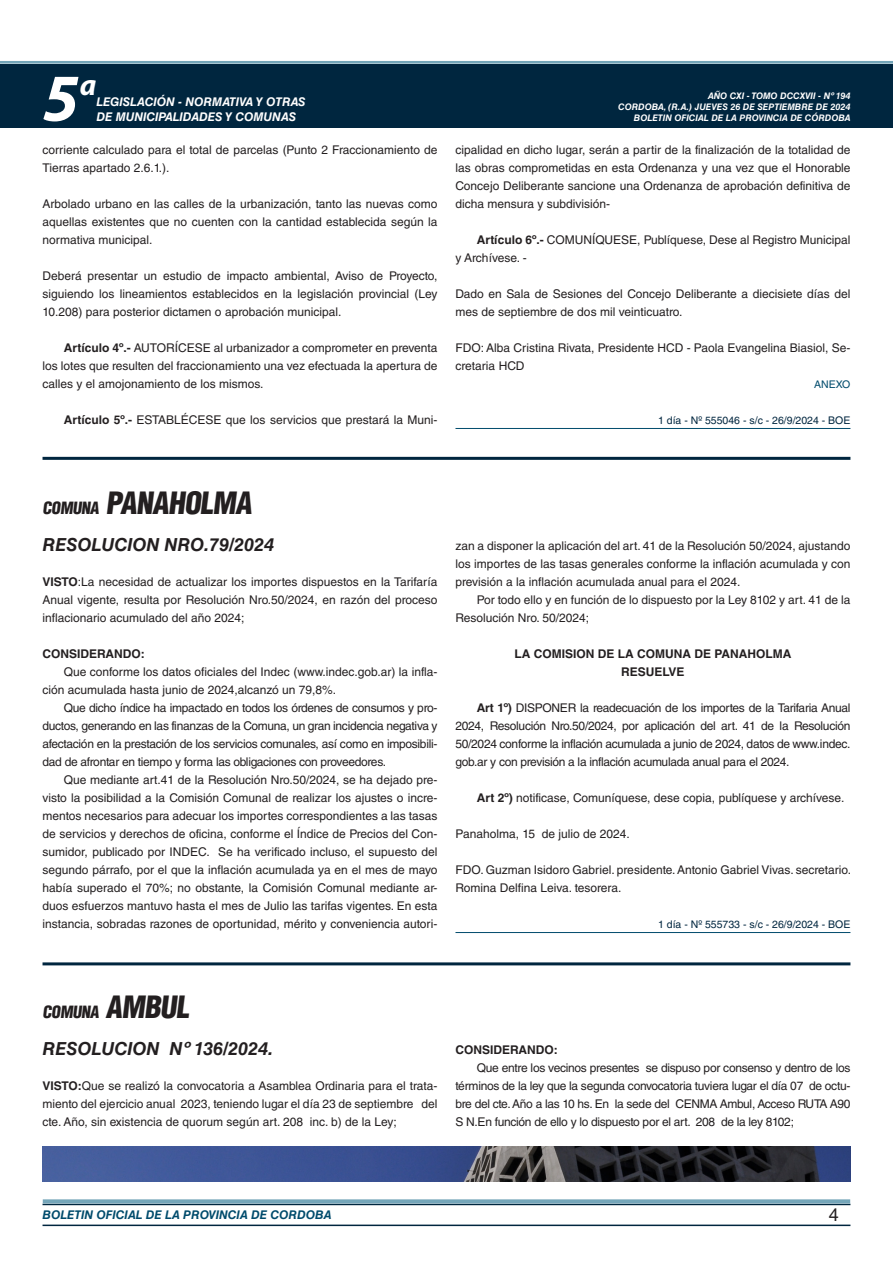
<style>
.page{position:relative;width:893px;height:1263px;background:#fff}
.page>*{position:absolute;margin:0;border:0;box-sizing:border-box;transform-origin:0 0}
.t1{font:italic 700 67.5px "Myriad Pro";color:#fff}
.BASE{font:900 condensed 30px "Helvetica LT Std";color:#231f20}
.t2{font:italic 700 30px "Myriad Pro";color:#fff}
.NOMBRE_DE_MINISTERIO{font:italic 700 18px "Helvetica LT Std";color:#231f20}
.t3{font:18px "Helvetica LT Std";color:#231f20}
.BASE-2{font:900 condensed 16.5px "Helvetica LT Std";color:#231f20}
.TEXTO_BASE{font:12px/18px "Helvetica LT Std";color:#231f20;text-align:justify}
.t4{font:italic 700 12px "Helvetica LT Std";color:#fff}
.RESUELVE{font:700 12px "Helvetica LT Std";color:#231f20}
.t5{font:italic 700 12px "Helvetica LT Std";color:#004b6c}
.TEXTO_BASE-2{font:700 12px "Helvetica LT Std";color:#231f20}
.FECHA_DE_VENCIMIENTO{font:10.5px "Helvetica LT Std";color:#00263f}
.ANEXO{font:10.5px "Helvetica LT Std";color:#004b6c}
.t6{font:italic 700 9px/10.8px "Helvetica LT Std";color:#fff;text-align:right}
.s1{font-weight:700}
.s2{font-size:16.5px}
.s3{font-size:30px}
</style>
<div class="page">
<div style="left:0;top:61px;width:893px;height:6px;background:#fff;opacity:.75"></div>
<div style="left:0;top:64px;width:893px;height:64px;background:#00263f"></div>
<hr style="left:43px;top:1224px;width:807px;height:2px;background:#00263f">
<div style="left:42px;top:1198px;width:809px;height:8px;background:#fff;opacity:.75"></div>
<hr style="left:455px;top:428px;width:395px;height:1px;background:#004b6c">
<hr style="left:43px;top:457px;width:807px;height:3px;background:#00263f">
<hr style="left:455px;top:932px;width:395px;height:1px;background:#004b6c">
<hr style="left:43px;top:962px;width:807px;height:3px;background:#00263f">
<img style="left:43px;top:1146px;width:807px;height:35px">
<h1 class="t1" style="left:43px;top:54px;width:38px">5</h1>
<h2 class="t2" style="left:80px;top:66px;width:18px">a</h2>
<p class="t4" style="left:96px;top:95px;width:211px">LEGISLACIÓN - NORMATIVA Y OTRAS</p>
<p class="t4" style="left:96px;top:109px;width:201px">DE MUNICIPALIDADES Y COMUNAS</p>
<p class="TEXTO_BASE" style="left:43px;top:141px;width:396px">corriente calculado para el total de parcelas (Punto 2 Fraccionamiento de<br>Tierras apartado 2.6.1.).</p>
<p class="TEXTO_BASE" style="left:43px;top:195px;width:396px">Arbolado urbano en las calles de la urbanización, tanto las nuevas como aquellas existentes que no cuenten con la cantidad establecida según la normativa municipal.</p>
<p class="TEXTO_BASE" style="left:43px;top:267px;width:396px">Deberá presentar un estudio de impacto ambiental, Aviso de Proyecto, siguiendo los lineamientos establecidos en la legislación provincial (Ley 10.208) para posterior dictamen o aprobación municipal.</p>
<p class="TEXTO_BASE" style="left:43px;top:339px;width:396px;text-indent:21px"><span class="s1">Artículo 4º.-</span> AUTORÍCESE al urbanizador a comprometer en preventa los lotes que resulten del fraccionamiento una vez efectuada la apertura de calles y el amojonamiento de los mismos.</p>
<p class="TEXTO_BASE" style="left:64px;top:411px;width:375px"><span class="s1">Artículo 5º.-</span> ESTABLÉCESE que los servicios que prestará la Muni-</p>
<p class="t6" style="left:618px;top:91px;width:234px">AÑO CXI - TOMO DCCXVII - Nº 194<br>CORDOBA, (R.A.) JUEVES 26 DE SEPTIEMBRE DE 2024<br>BOLETIN OFICIAL DE LA PROVINCIA DE CÓRDOBA</p>
<p class="TEXTO_BASE" style="left:455px;top:141px;width:396px">cipalidad en dicho lugar, serán a partir de la finalización de la totalidad de las obras comprometidas en esta Ordenanza y una vez que el Honorable Concejo Deliberante sancione una Ordenanza de aprobación definitiva de dicha mensura y subdivisión-</p>
<p class="TEXTO_BASE" style="left:455px;top:231px;width:396px;text-indent:21px"><span class="s1">Artículo 6º.-</span> COMUNÍQUESE, Publíquese, Dese al Registro Municipal y Archívese. -</p>
<p class="TEXTO_BASE" style="left:455px;top:285px;width:396px">Dado en Sala de Sesiones del Concejo Deliberante a diecisiete días del mes de septiembre de dos mil veinticuatro.</p>
<p class="TEXTO_BASE" style="left:455px;top:339px;width:396px">FDO: Alba Cristina Rivata, Presidente HCD - Paola Evangelina Biasiol, Se&shy;cretaria HCD</p>
<p class="ANEXO" style="left:814px;top:378px;width:38px">ANEXO</p>
<p class="FECHA_DE_VENCIMIENTO" style="left:658px;top:414px;width:194px">1 día - Nº 555046 - s/c - 26/9/2024 - BOE</p>
<p class="BASE" style="left:43px;top:484px;width:215px"><span class="s2">COMUNA</span> PANAHOLMA</p>
<p class="NOMBRE_DE_MINISTERIO" style="left:43px;top:534px;width:233px">RESOLUCION NRO.79/2024</p>
<p class="TEXTO_BASE" style="left:43px;top:573px;width:396px"><span class="s1">VISTO</span>:La necesidad de actualizar los importes dispuestos en la Tarifaría Anual vigente, resulta por Resolución Nro.50/2024, en razón del proceso inflacionario acumulado del año 2024;</p>
<p class="TEXTO_BASE-2" style="left:43px;top:646px;width:104px">CONSIDERANDO:</p>
<p class="TEXTO_BASE" style="left:43px;top:663px;width:396px;text-indent:21px">Que conforme los datos oficiales del Indec (www.indec.gob.ar) la infla&shy;ción acumulada hasta junio de 2024,alcanzó un 79,8%.</p>
<p class="TEXTO_BASE" style="left:43px;top:699px;width:396px;text-indent:21px">Que dicho índice ha impactado en todos los órdenes de consumos y pro&shy;ductos, generando en las finanzas de la Comuna, un gran incidencia negativa y afectación en la prestación de los servicios comunales, así como en imposibili&shy;dad de afrontar en tiempo y forma las obligaciones con proveedores.</p>
<p class="TEXTO_BASE" style="left:43px;top:771px;width:396px;text-indent:21px">Que mediante art.41 de la Resolución Nro.50/2024, se ha dejado pre&shy;visto la posibilidad a la Comisión Comunal de realizar los ajustes o incre&shy;mentos necesarios para adecuar los importes correspondientes a las tasas de servicios y derechos de oficina, conforme el Índice de Precios del Con&shy;sumidor, publicado por INDEC. Se ha verificado incluso, el supuesto del segundo párrafo, por el que la inflación acumulada ya en el mes de mayo había superado el 70%; no obstante, la Comisión Comunal mediante ar&shy;duos esfuerzos mantuvo hasta el mes de Julio las tarifas vigentes. En esta instancia, sobradas razones de oportunidad, mérito y conveniencia autori-</p>
<p class="TEXTO_BASE" style="left:455px;top:537px;width:396px">zan a disponer la aplicación del art. 41 de la Resolución 50/2024, ajustando los importes de las tasas generales conforme la inflación acumulada y con previsión a la inflación acumulada anual para el 2024.</p>
<p class="TEXTO_BASE" style="left:455px;top:591px;width:396px;text-indent:21px">Por todo ello y en función de lo dispuesto por la Ley 8102 y art. 41 de la<br>Resolución Nro. 50/2024;</p>
<p class="RESUELVE" style="left:515px;top:646px;width:278px">LA COMISION DE LA COMUNA DE PANAHOLMA</p>
<p class="RESUELVE" style="left:621px;top:664px;width:65px">RESUELVE</p>
<p class="TEXTO_BASE" style="left:455px;top:699px;width:396px;text-indent:21px"><span class="s1">Art 1º)</span> DISPONER la readecuación de los importes de la Tarifaria Anual 2024, Resolución Nro.50/2024, por aplicación del art. 41 de la Resolución 50/2024 conforme la inflación acumulada a junio de 2024, datos de www.indec. gob.ar y con previsión a la inflación acumulada anual para el 2024.</p>
<p class="TEXTO_BASE" style="left:477px;top:789px;width:369px"><span class="s1">Art 2º)</span> notificase, Comuníquese, dese copia, publíquese y archívese.</p>
<p class="TEXTO_BASE" style="left:455px;top:825px;width:176px">Panaholma, 15 de julio de 2024.</p>
<p class="TEXTO_BASE" style="left:455px;top:861px;width:397px">FDO. Guzman Isidoro Gabriel. presidente. Antonio Gabriel Vivas. secretario.<br>Romina Delfina Leiva. tesorera.</p>
<p class="FECHA_DE_VENCIMIENTO" style="left:658px;top:918px;width:194px">1 día - Nº 555733 - s/c - 26/9/2024 - BOE</p>
<p class="BASE-2" style="left:43px;top:1001px;width:153px">COMUNA <span class="s3">AMBUL</span></p>
<p class="NOMBRE_DE_MINISTERIO" style="left:43px;top:1038px;width:232px">RESOLUCION Nº 136/2024.</p>
<p class="TEXTO_BASE" style="left:43px;top:1077px;width:396px"><span class="s1">VISTO:</span>Que se realizó la convocatoria a Asamblea Ordinaria para el trata&shy;miento del ejercicio anual 2023, teniendo lugar el día 23 de septiembre del cte. Año, sin existencia de quorum según art. 208 inc. b) de la Ley;</p>
<p class="TEXTO_BASE-2" style="left:455px;top:1042px;width:104px">CONSIDERANDO:</p>
<p class="TEXTO_BASE" style="left:455px;top:1059px;width:396px;text-indent:21px">Que entre los vecinos presentes se dispuso por consenso y dentro de los términos de la ley que la segunda convocatoria tuviera lugar el día 07 de octu&shy;bre del cte. Año a las 10 hs. En la sede del CENMA Ambul, Acceso RUTA A90<br>S N.En función de ello y lo dispuesto por el art. 208 de la ley 8102;</p>
<p class="t5" style="left:43px;top:1208px;width:290px">BOLETIN OFICIAL DE LA PROVINCIA DE CORDOBA</p>
<h3 class="t3" style="left:829px;top:1204px;width:12px">4</h3>
</div>
